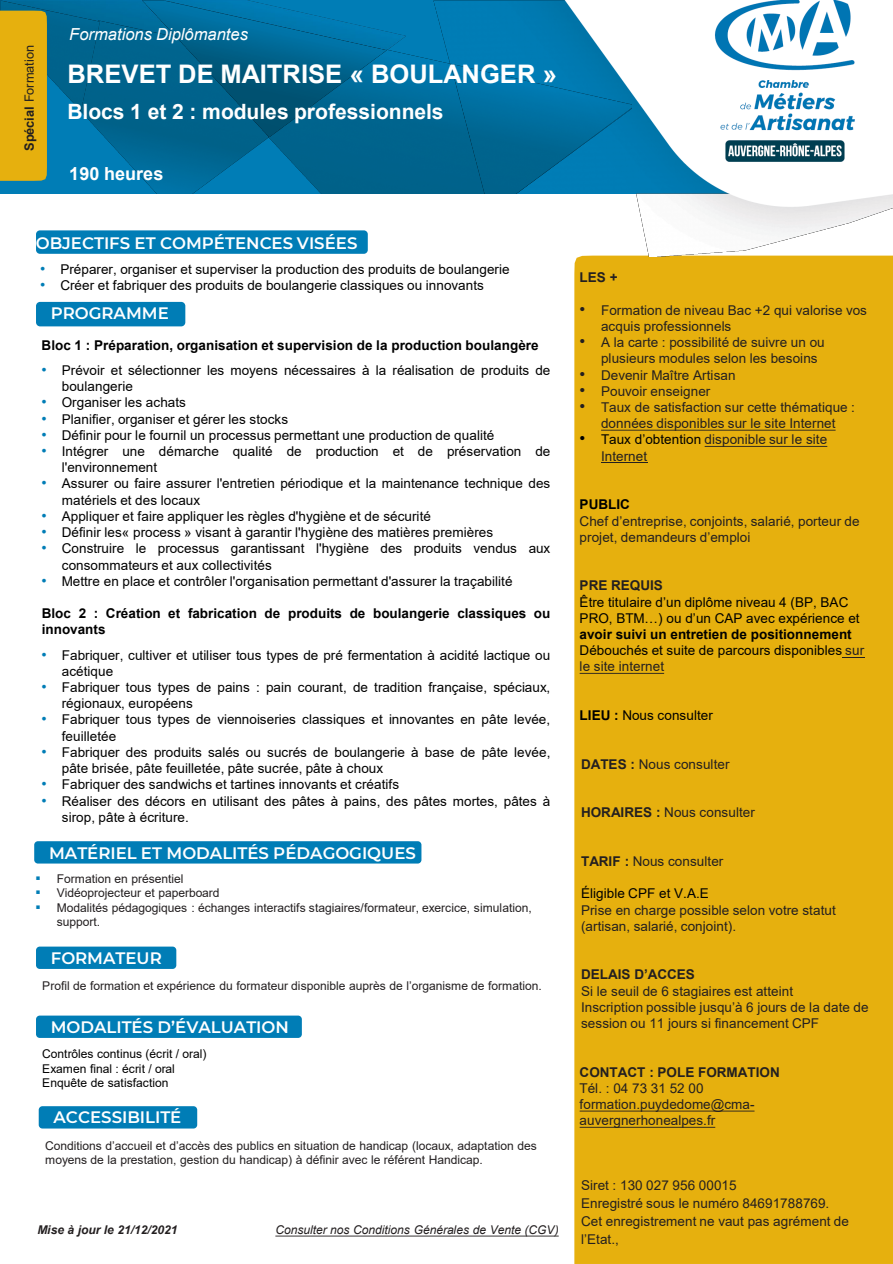
<style>
.page{position:relative;width:893px;height:1264px;background:#fff}
.page>*{position:absolute;margin:0;border:0;box-sizing:border-box;transform-origin:0 0}
.t1{font:700 25.5px "Arial";color:#fff}
.t2{font:700 21px "Arial";color:#fff}
.t3{font:700 18px "Arial";letter-spacing:.005em;color:#fff}
.t4{font:600 16.5px "Montserrat";color:#fff}
.t5{font:italic 16.5px "Arial";color:#fff}
.t6{font:13.5px/16.2px "Arial";letter-spacing:.005em;color:#000}
.t7{font:13.5px/16.2px "Arial";letter-spacing:.005em;color:#231f20}
.t8{font:700 13.5px/16.2px "Arial";color:#000}
.t9{font:700 13.5px "Arial";color:#231f20}
.t10{font:12.75px "Arial";letter-spacing:-.005em;color:#231f20}
.t11{font:12px/14.4px "Arial";letter-spacing:-.005em;color:#231f20}
.t12{font:12px "Arial";letter-spacing:-.005em;color:#000}
.t13{font:italic 12px "Arial";letter-spacing:-.005em;color:#231f20}
.t14{font:italic 700 12px "Arial";letter-spacing:-.005em;color:#231f20}
.s1{font-weight:700}
.s2{font-size:15px;color:#007db6}
.s3{font-family:"Calibri";font-size:15px;color:#007db6}
.s4{font-size:16.5px}
.s5{font-size:16.5px;color:#000}
.s6{color:#000}
.s7{font-weight:700;color:#231f20}
.s8{color:#231f20}
</style>
<div class="page">
<div style="left:574px;top:255px;width:318px;height:1008px;background:#e6b00e"></div>
<div style="left:36px;top:230px;width:332px;height:24px;background:#007db6;border-radius:4px"></div>
<div style="left:0;top:0;width:892px;height:193px;background:#007db6"></div>
<img style="left:99px;top:0;width:307px;height:49px">
<img style="left:80px;top:21px;width:189px;height:172px">
<img style="left:0;top:0;width:99px;height:110px">
<img style="left:269px;top:50px;width:164px;height:144px">
<img style="left:142px;top:0;width:244px;height:136px">
<div style="left:0;top:11px;width:47px;height:170px;background:#e6b00e"></div>
<img style="left:636px;top:209px;width:256px;height:48px">
<img style="left:433px;top:0;width:122px;height:194px">
<img style="left:450px;top:64px;width:105px;height:130px">
<div style="left:36px;top:302px;width:149px;height:24px;background:#007db6;border-radius:4px"></div>
<div style="left:34px;top:841px;width:387px;height:22px;background:#007db6;border-radius:4px"></div>
<div style="left:36px;top:946px;width:140px;height:22px;background:#007db6;border-radius:4px"></div>
<img style="left:555px;top:0;width:337px;height:209px">
<div style="left:36px;top:1015px;width:266px;height:22px;background:#007db6;border-radius:4px"></div>
<div style="left:39px;top:1105px;width:158px;height:23px;background:#007db6;border-radius:4px"></div>
<svg style="left:601px;top:429px;width:234px;height:1px"></svg>
<svg style="left:704px;top:446px;width:123px;height:1px"></svg>
<hr style="left:601px;top:462px;width:46px;height:1px;background:#231f20">
<svg style="left:842px;top:656px;width:22px;height:1px"></svg>
<svg style="left:579px;top:672px;width:85px;height:1px"></svg>
<svg style="left:579px;top:1110px;width:175px;height:1px"></svg>
<svg style="left:579px;top:1126px;width:136px;height:1px"></svg>
<svg style="left:275px;top:1235px;width:283px;height:1px"></svg>
<p class="t10" style="left:21px;top:151px;width:107px;rotate:-90deg"><span class="s1">Spécial</span> Formation</p>
<p class="t5" style="left:69px;top:23px;width:180px">Formations Diplômantes</p>
<p class="t1" style="left:67px;top:56px;width:491px">BREVET DE MAITRISE « BOULANGER »</p>
<p class="t2" style="left:67px;top:96px;width:378px">Blocs 1 et 2 : modules professionnels</p>
<p class="t3" style="left:69px;top:161px;width:96px">190 heures</p>
<p class="t4" style="left:36px;top:231px;width:323px">OBJECTIFS ET COMPÉTENCES VISÉES</p>
<p class="t6" style="left:40px;top:261px;width:471px"><span class="s2">•</span> Préparer, organiser et superviser la production des produits de boulangerie</p>
<p class="t6" style="left:40px;top:277px;width:445px"><span class="s2">•</span> Créer et fabriquer des produits de boulangerie classiques ou innovants</p>
<p class="t4" style="left:51px;top:301px;width:120px">PROGRAMME</p>
<p class="t8" style="left:42px;top:337px;width:498px">Bloc 1 : Préparation, organisation et supervision de la production boulangère</p>
<p class="t6" style="left:62px;top:362px;width:490px;text-indent:-20px"><span class="s2">•</span> Prévoir et sélectionner les moyens nécessaires à la réalisation de produits de boulangerie</p>
<p class="t6" style="left:42px;top:394px;width:146px"><span class="s2">•</span> Organiser les achats</p>
<p class="t6" style="left:42px;top:410px;width:248px"><span class="s2">•</span> Planifier, organiser et gérer les stocks</p>
<p class="t6" style="left:42px;top:427px;width:454px"><span class="s2">•</span> Définir pour le fournil un processus permettant une production de qualité</p>
<p class="t6" style="left:62px;top:443px;width:490px;text-indent:-20px"><span class="s2">•</span> Intégrer une démarche qualité de production et de préservation de l'environnement</p>
<p class="t6" style="left:62px;top:475px;width:490px;text-indent:-20px"><span class="s2">•</span> Assurer ou faire assurer l'entretien périodique et la maintenance technique des matériels et des locaux</p>
<p class="t6" style="left:42px;top:508px;width:391px"><span class="s2">•</span> Appliquer et faire appliquer les règles d'hygiène et de sécurité</p>
<p class="t6" style="left:42px;top:524px;width:453px"><span class="s2">•</span> Définir les« process » visant à garantir l'hygiène des matières premières</p>
<p class="t6" style="left:62px;top:540px;width:490px;text-indent:-20px"><span class="s2">•</span> Construire le processus garantissant l'hygiène des produits vendus aux consommateurs et aux collectivités</p>
<p class="t6" style="left:42px;top:572px;width:472px"><span class="s2">•</span> Mettre en place et contrôler l'organisation permettant d'assurer la traçabilité</p>
<p class="t8" style="left:42px;top:605px;width:510px">Bloc 2 : Création et fabrication de produits de boulangerie classiques ou innovants</p>
<p class="t6" style="left:62px;top:646px;width:490px;text-indent:-20px"><span class="s2">•</span> Fabriquer, cultiver et utiliser tous types de pré fermentation à acidité lactique ou acétique</p>
<p class="t6" style="left:62px;top:679px;width:490px;text-indent:-20px"><span class="s2">•</span> Fabriquer tous types de pains : pain courant, de tradition française, spéciaux, régionaux, européens</p>
<p class="t6" style="left:62px;top:711px;width:490px;text-indent:-20px"><span class="s2">•</span> Fabriquer tous types de viennoiseries classiques et innovantes en pâte levée, feuilletée</p>
<p class="t6" style="left:62px;top:743px;width:490px;text-indent:-20px"><span class="s2">•</span> Fabriquer des produits salés ou sucrés de boulangerie à base de pâte levée, pâte brisée, pâte feuilletée, pâte sucrée, pâte à choux</p>
<p class="t6" style="left:42px;top:776px;width:359px"><span class="s2">•</span> Fabriquer des sandwichs et tartines innovants et créatifs</p>
<p class="t6" style="left:62px;top:792px;width:490px;text-indent:-20px"><span class="s2">•</span> Réaliser des décors en utilisant des pâtes à pains, des pâtes mortes, pâtes à sirop, pâte à écriture.</p>
<p class="t4" style="left:49px;top:841px;width:368px">MATÉRIEL ET MODALITÉS PÉDAGOGIQUES</p>
<p class="t11" style="left:36px;top:871px;width:149px"><span class="s3">▪</span> Formation en présentiel</p>
<p class="t11" style="left:36px;top:885px;width:185px"><span class="s3">▪</span> Vidéoprojecteur et paperboard</p>
<p class="t11" style="left:57px;top:899px;width:476px;text-indent:-21px"><span class="s3">▪</span> Modalités pédagogiques : échanges interactifs stagiaires/formateur, exercice, simulation, support.</p>
<p class="t4" style="left:51px;top:945px;width:113px">FORMATEUR</p>
<p class="t11" style="left:42px;top:978px;width:501px">Profil de formation et expérience du formateur disponible auprès de l’organisme de formation.</p>
<p class="t4" style="left:51px;top:1014px;width:239px">MODALITÉS D’ÉVALUATION</p>
<p class="t12" style="left:42px;top:1045px;width:166px">Contrôles continus (écrit / oral)</p>
<p class="t12" style="left:42px;top:1059px;width:134px">Examen final : écrit / oral</p>
<p class="t12" style="left:42px;top:1074px;width:128px">Enquête de satisfaction</p>
<p class="t4" style="left:54px;top:1105px;width:129px">ACCESSIBILITÉ</p>
<p class="t11" style="left:45px;top:1137px;width:493px">Conditions d’accueil et d’accès des publics en situation de handicap (locaux, adaptation des moyens de la prestation, gestion du handicap) à définir avec le référent Handicap.</p>
<p class="t14" style="left:37px;top:1221px;width:142px">Mise à jour le 21/12/2021</p>
<p class="t13" style="left:275px;top:1221px;width:285px">Consulter nos Conditions Générales de Vente (CGV)</p>
<p class="t9" style="left:579px;top:268px;width:39px">LES +</p>
<p class="t7" style="left:601px;top:302px;width:267px;text-indent:-21px"><span class="s4">•</span> Formation de niveau Bac +2 qui valorise vos acquis professionnels</p>
<p class="t7" style="left:601px;top:334px;width:225px;text-indent:-21px"><span class="s4">•</span> A la carte : possibilité de suivre un ou plusieurs modules selon les besoins</p>
<p class="t7" style="left:579px;top:366px;width:157px"><span class="s4">•</span> Devenir Maître Artisan</p>
<p class="t7" style="left:579px;top:383px;width:132px"><span class="s4">•</span> Pouvoir enseigner</p>
<p class="t7" style="left:579px;top:399px;width:277px;text-align:center"><span class="s4">•</span> Taux de satisfaction sur cette thématique : données disponibles sur le site Internet</p>
<p class="t7" style="left:601px;top:431px;width:228px;text-indent:-21px"><span class="s5">•</span> <span class="s6">Taux d’obtention</span> disponible sur le site<br>Internet</p>
<p class="t8" style="left:579px;top:496px;width:52px">PUBLIC</p>
<p class="t7" style="left:579px;top:512px;width:281px">Chef d’entreprise, conjoints, salarié, porteur de projet, demandeurs d’emploi</p>
<p class="t6" style="left:579px;top:577px;width:281px"><span class="s7">PRE REQUIS<br></span>Être titulaire d’un diplôme niveau 4 (BP, BAC PRO, BTM…) ou d’un CAP avec expérience et <span class="s1">avoir suivi un entretien de positionnement</span></p>
<p class="t6" style="left:579px;top:642px;width:286px">Débouchés et suite de parcours disponibles <span class="s8">sur le site internet</span></p>
<p class="t6" style="left:579px;top:707px;width:135px"><span class="s1">LIEU :</span> Nous consulter</p>
<p class="t7" style="left:581px;top:755px;width:150px"><span class="s1">DATES :</span> Nous consulter</p>
<p class="t7" style="left:581px;top:804px;width:175px"><span class="s1">HORAIRES :</span> Nous consulter</p>
<p class="t7" style="left:581px;top:852px;width:144px"><span class="s1">TARIF :</span> Nous consulter</p>
<p class="t6" style="left:581px;top:885px;width:129px">Éligible CPF et V.A.E</p>
<p class="t7" style="left:581px;top:901px;width:256px">Prise en charge possible selon votre statut (artisan, salarié, conjoint).</p>
<p class="t9" style="left:581px;top:965px;width:115px">DELAIS D’ACCES</p>
<p class="t7" style="left:581px;top:982px;width:213px">Si le seuil de 6 stagiaires est atteint</p>
<p class="t7" style="left:581px;top:998px;width:289px">Inscription possible jusqu’à 6 jours de la date de session ou 11 jours si financement CPF</p>
<p class="t9" style="left:579px;top:1062px;width:202px">CONTACT : POLE FORMATION</p>
<p class="t7" style="left:579px;top:1079px;width:125px">Tél. : 04 73 31 52 00</p>
<p class="t7" style="left:579px;top:1095px;width:176px">formation.puydedome@cma&shy;auvergnerhonealpes.fr</p>
<p class="t7" style="left:581px;top:1177px;width:157px">Siret : 130 027 956 00015</p>
<p class="t7" style="left:581px;top:1194px;width:269px;line-height:17.9px">Enregistré sous le numéro 84691788769.<br>Cet enregistrement ne vaut pas agrément de l’Etat.,</p>
</div>
